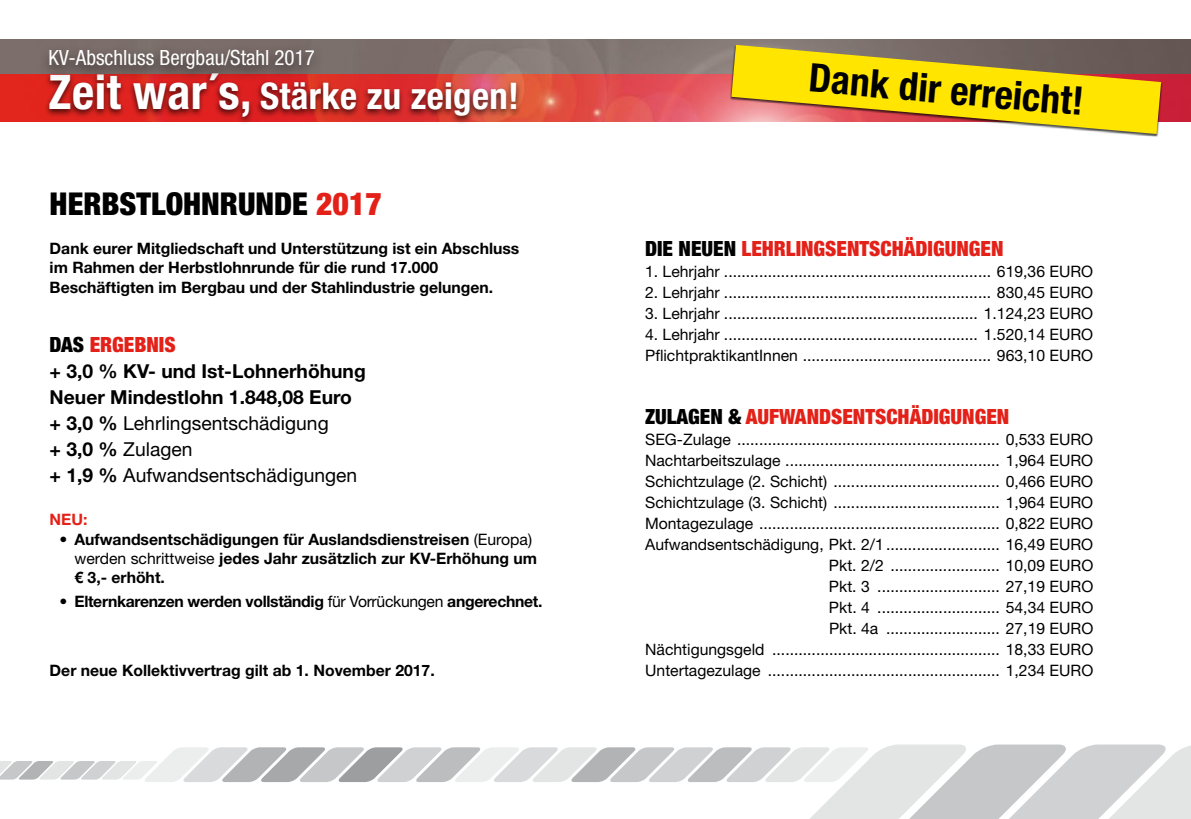
<style>
.page{position:relative;width:1191px;height:819px;background:#fff}
.page>*{position:absolute;margin:0;border:0;box-sizing:border-box;transform-origin:0 0}
.t1{font:700 condensed 39.38px "Helvetica Neue LT Std";color:#000}
.t2{font:700 condensed 36.75px "Helvetica Neue LT Std";letter-spacing:.01em;color:#fff}
.t3{font:900 condensed 31.5px "Helvetica Neue LT Std";color:#000}
.t4{font:900 condensed 21px "Helvetica Neue LT Std";color:#e32119}
.t5{font:condensed 21px "Helvetica Neue LT Std";color:#fff}
.t6{font:700 19.25px/25.9px "Helvetica Neue LT Std";color:#000}
.t7{font:15.75px/21px "Helvetica Neue LT Std";color:#000}
.t8{font:700 15.75px/19.2px "Helvetica Neue LT Std";color:#000}
.t9{font:700 15.75px "Helvetica Neue LT Std";letter-spacing:-.02em;color:#000}
.t10{font:700 15.75px "Helvetica Neue LT Std";color:#e32119}
.s1{font-size:47.77px}
.s2{color:#e32119}
.s3{color:#000}
.s4{font-weight:400}
</style>
<div class="page">
<img style="left:0;top:74px;width:1191px;height:48px">
<img style="left:0;top:40px;width:1191px;height:34px">
<div style="left:44px;top:70px;width:478px;height:55px;background:#000;opacity:.7"></div>
<svg style="left:0;top:744px;width:1191px;height:75px"></svg>
<div style="left:730px;top:44px;width:432px;height:92px;background:#000;opacity:.7"></div>
<svg style="left:731px;top:45px;width:430px;height:89px;background:#dbbe39"></svg>
<div style="left:38px;top:43px;width:287px;height:44px;background:#000;opacity:.7"></div>
<h3 class="t5" style="left:49px;top:45px;width:268px">KV-Abschluss Bergbau/Stahl 2017</h3>
<h2 class="t2" style="left:49px;top:73px;width:472px"><span class="s1">Zeit war´s,</span> Stärke zu zeigen!</h2>
<h1 class="t1" style="left:811px;top:54px;width:277px;rotate:5deg">Dank dir erreicht!</h1>
<h3 class="t3" style="left:50px;top:185px;width:334px">HERBSTLOHNRUNDE <span class="s2">2017</span></h3>
<p class="t8" style="left:50px;top:238px;width:471px">Dank eurer Mitgliedschaft und Unterstützung ist ein Abschluss im Rahmen der Herbstlohnrunde für die rund 17.000<br>Beschäftigten im Bergbau und der Stahlindustrie gelungen.</p>
<h3 class="t4" style="left:50px;top:331px;width:128px"><span class="s3">DAS</span> ERGEBNIS</h3>
<p class="t6" style="left:50px;top:358px;width:318px">+ 3,0 % KV- und Ist-Lohnerhöhung<br>Neuer Mindestlohn 1.848,08 Euro + 3,0 % <span class="s4">Lehrlingsentschädigung<br></span>+ 3,0 % <span class="s4">Zulagen<br></span>+ 1,9 % <span class="s4">Aufwandsentschädigungen</span></p>
<p class="t10" style="left:50px;top:510px;width:39px">NEU:</p>
<p class="t8" style="left:74px;top:529px;width:464px;text-indent:-15px">• Aufwandsentschädigungen für Auslandsdienstreisen <span class="s4">(Europa) werden schrittweise</span> jedes Jahr zusätzlich zur KV-Erhöhung um € 3,- erhöht.</p>
<p class="t9" style="left:60px;top:592px;width:484px">• Elternkarenzen werden vollständig <span class="s4">für Vorrückungen</span> angerechnet.</p>
<p class="t8" style="left:50px;top:660px;width:387px">Der neue Kollektivvertrag gilt ab 1. November 2017.</p>
<h3 class="t4" style="left:645px;top:235px;width:360px"><span class="s3">DIE NEUEN</span> LEHRLINGSENTSCHÄDIGUNGEN</h3>
<p class="t7" style="left:645px;top:260px;width:449px">1. Lehrjahr ............................................................. 619,36 EURO</p>
<p class="t7" style="left:645px;top:281px;width:449px">2. Lehrjahr ............................................................. 830,45 EURO</p>
<p class="t7" style="left:645px;top:302px;width:449px">3. Lehrjahr .......................................................... 1.124,23 EURO</p>
<p class="t7" style="left:645px;top:323px;width:449px">4. Lehrjahr .......................................................... 1.520,14 EURO<br>PflichtpraktikantInnen ........................................... 963,10 EURO</p>
<h3 class="t4" style="left:645px;top:403px;width:366px"><span class="s3">ZULAGEN &amp;</span> AUFWANDSENTSCHÄDIGUNGEN</h3>
<p class="t7" style="left:645px;top:428px;width:450px;text-align:right">SEG-Zulage ............................................................ 0,533 EURO Nachtarbeitszulage ................................................. 1,964 EURO Schichtzulage (2. Schicht) ...................................... 0,466 EURO Schichtzulage (3. Schicht) ...................................... 1,964 EURO Montagezulage ....................................................... 0,822 EURO Aufwandsentschädigung, Pkt. 2/1 .......................... 16,49 EURO Pkt. 2/2 ......................... 10,09 EURO<br>Pkt. 3 ............................ 27,19 EURO<br>Pkt. 4 ............................ 54,34 EURO<br>Pkt. 4a .......................... 27,19 EURO<br>Nächtigungsgeld .................................................... 18,33 EURO Untertagezulage ..................................................... 1,234 EURO</p>
</div>
